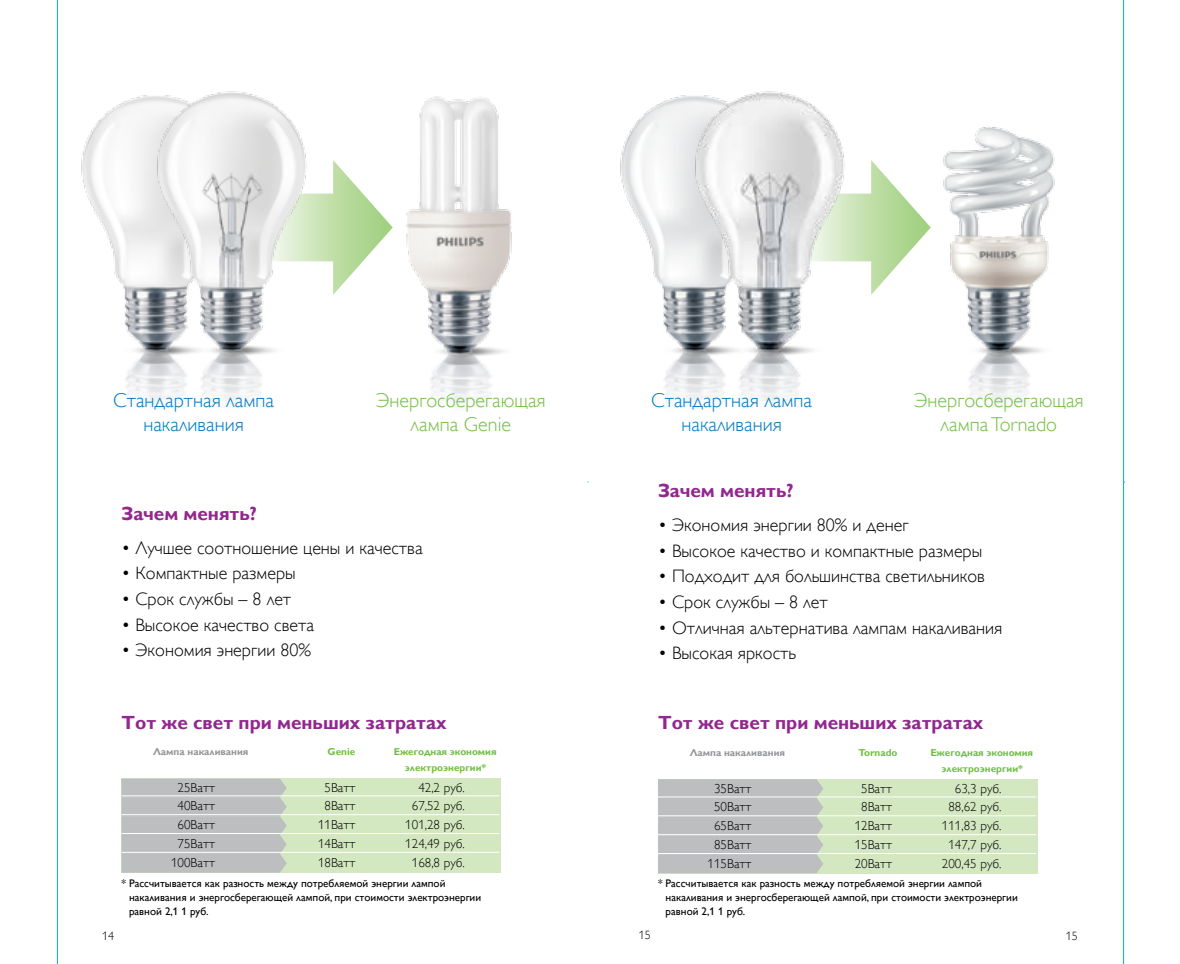
<style>
.page{position:relative;width:1180px;height:964px;background:#fff}
.page>*{position:absolute;margin:0;border:0;box-sizing:border-box;transform-origin:0 0}
.t1{font:20px/24px "Gill Sans Alt One WGL Light";color:#72bf44;text-align:center}
.t2{font:20px/24px "Gill Sans Alt One WGL Light";color:#0079c1;text-align:center}
.t3{font:700 19px "Gill Sans Alt One WGL";color:#92278f}
.t4{font:18px "Gill Sans Alt One WGL Light";color:#000}
.t5{font:13px "Gill Sans Alt One WGL Light";color:#000}
.t6{font:12px "Gill Sans Alt One WGL Light";color:#000}
.t7{font:11px/14px "Gill Sans Alt One WGL";color:#000}
.t8{font:700 10px/16px "Gill Sans Alt One WGL";color:#72bf44;text-align:center}
.t9{font:700 10px "Gill Sans Alt One WGL";color:#939598}
</style>
<div class="page">
<img style="left:81px;top:97px;width:56px;height:302px">
<svg style="left:327px;top:160px;width:65px;height:135px"></svg>
<img style="left:137px;top:91px;width:190px;height:310px">
<img style="left:406px;top:96px;width:106px;height:306px">
<div style="left:121px;top:778px;width:379px;height:95px;background:#d3e8c1"></div>
<svg style="left:121px;top:778px;width:166px;height:95px;background:#bdc0c0"></svg>
<hr style="left:121px;top:795px;width:378px;height:1px;background:#fff">
<hr style="left:121px;top:814px;width:378px;height:1px;background:#fff">
<hr style="left:121px;top:833px;width:378px;height:1px;background:#fff">
<hr style="left:121px;top:852px;width:378px;height:1px;background:#fff">
<img style="left:620px;top:98px;width:54px;height:298px">
<svg style="left:864px;top:160px;width:39px;height:135px"></svg>
<img style="left:674px;top:91px;width:190px;height:310px">
<img style="left:903px;top:127px;width:152px;height:274px">
<div style="left:658px;top:779px;width:379px;height:94px;background:#d3e8c1"></div>
<div style="left:658px;top:779px;width:165px;height:94px;background:#bcbec0"></div>
<hr style="left:658px;top:796px;width:377px;height:1px;background:#fff">
<hr style="left:658px;top:815px;width:377px;height:1px;background:#fff">
<hr style="left:658px;top:834px;width:377px;height:1px;background:#fff">
<hr style="left:658px;top:853px;width:377px;height:1px;background:#fff">
<hr style="left:1122px;top:0;width:1px;height:964px;background:#00aeef">
<hr style="left:57px;top:0;width:1px;height:964px;background:#00aeef">
<p class="t2" style="left:113px;top:389px;width:162px">Стандартная лампа накаливания</p>
<p class="t1" style="left:376px;top:389px;width:171px">Энергосберегающая лампа Genie</p>
<p class="t2" style="left:651px;top:389px;width:162px">Стандартная лампа накаливания</p>
<p class="t1" style="left:913px;top:389px;width:171px">Энергосберегающая лампа Tornado</p>
<p class="t3" style="left:121px;top:500px;width:137px">Зачем менять?</p>
<p class="t4" style="left:121px;top:536px;width:303px">• Лучшее соотношение цены и качества</p>
<p class="t4" style="left:121px;top:561px;width:176px">• Компактные размеры</p>
<p class="t4" style="left:121px;top:587px;width:171px">• Срок службы – 8 лет</p>
<p class="t4" style="left:121px;top:613px;width:194px">• Высокое качество света</p>
<p class="t4" style="left:121px;top:638px;width:191px">• Экономия энергии 80%</p>
<p class="t3" style="left:658px;top:477px;width:137px">Зачем менять?</p>
<p class="t4" style="left:658px;top:513px;width:252px">• Экономия энергии 80% и денег</p>
<p class="t4" style="left:658px;top:539px;width:326px">• Высокое качество и компактные размеры</p>
<p class="t4" style="left:658px;top:564px;width:328px">• Подходит для большинства светильников</p>
<p class="t4" style="left:658px;top:590px;width:171px">• Срок службы – 8 лет</p>
<p class="t4" style="left:658px;top:616px;width:346px">• Отличная альтернатива лампам накаливания</p>
<p class="t4" style="left:658px;top:641px;width:139px">• Высокая яркость</p>
<p class="t3" style="left:121px;top:710px;width:327px">Тот же свет при меньших затратах</p>
<p class="t9" style="left:153px;top:744px;width:97px">Лампа накаливания</p>
<p class="t8" style="left:327px;top:743px;width:29px">Genie</p>
<p class="t8" style="left:393px;top:743px;width:104px">Ежегодная экономия электроэнергии*</p>
<p class="t5" style="left:177px;top:778px;width:39px">25Ватт</p>
<p class="t5" style="left:324px;top:778px;width:32px">5Ватт</p>
<p class="t5" style="left:418px;top:778px;width:48px">42,2 руб.</p>
<p class="t5" style="left:177px;top:797px;width:39px">40Ватт</p>
<p class="t5" style="left:324px;top:797px;width:32px">8Ватт</p>
<p class="t5" style="left:412px;top:797px;width:54px">67,52 руб.</p>
<p class="t5" style="left:177px;top:816px;width:39px">60Ватт</p>
<p class="t5" style="left:318px;top:816px;width:39px">11Ватт</p>
<p class="t5" style="left:405px;top:816px;width:61px">101,28 руб.</p>
<p class="t5" style="left:177px;top:835px;width:39px">75Ватт</p>
<p class="t5" style="left:318px;top:835px;width:39px">14Ватт</p>
<p class="t5" style="left:405px;top:835px;width:61px">124,49 руб.</p>
<p class="t5" style="left:171px;top:854px;width:45px">100Ватт</p>
<p class="t5" style="left:318px;top:854px;width:39px">18Ватт</p>
<p class="t5" style="left:412px;top:854px;width:54px">168,8 руб.</p>
<p class="t3" style="left:658px;top:710px;width:327px">Тот же свет при меньших затратах</p>
<p class="t9" style="left:689px;top:746px;width:97px">Лампа накаливания</p>
<p class="t8" style="left:858px;top:744px;width:40px">Tornado</p>
<p class="t8" style="left:930px;top:744px;width:104px">Ежегодная экономия электроэнергии*</p>
<p class="t5" style="left:714px;top:780px;width:39px">35Ватт</p>
<p class="t5" style="left:861px;top:780px;width:32px">5Ватт</p>
<p class="t5" style="left:954px;top:780px;width:48px">63,3 руб.</p>
<p class="t5" style="left:714px;top:798px;width:39px">50Ватт</p>
<p class="t5" style="left:861px;top:798px;width:32px">8Ватт</p>
<p class="t5" style="left:948px;top:798px;width:54px">88,62 руб.</p>
<p class="t5" style="left:714px;top:817px;width:39px">65Ватт</p>
<p class="t5" style="left:854px;top:817px;width:39px">12Ватт</p>
<p class="t5" style="left:941px;top:817px;width:61px">111,83 руб.</p>
<p class="t5" style="left:714px;top:836px;width:39px">85Ватт</p>
<p class="t5" style="left:854px;top:836px;width:39px">15Ватт</p>
<p class="t5" style="left:948px;top:836px;width:54px">147,7 руб.</p>
<p class="t5" style="left:707px;top:855px;width:45px">115Ватт</p>
<p class="t5" style="left:854px;top:855px;width:39px">20Ватт</p>
<p class="t5" style="left:941px;top:855px;width:61px">200,45 руб.</p>
<p class="t7" style="left:129px;top:876px;width:353px;text-indent:-8px">* Рассчитывается как разность между потребляемой энергии лампой накаливания и энергосберегающей лампой, при стоимости электроэнергии равной 2,1 1 руб.</p>
<p class="t7" style="left:665px;top:876px;width:353px;text-indent:-8px">* Рассчитывается как разность между потребляемой энергии лампой накаливания и энергосберегающей лампой, при стоимости электроэнергии равной 2,1 1 руб.</p>
<p class="t6" style="left:638px;top:927px;width:13px">15</p>
<p class="t6" style="left:102px;top:928px;width:13px">14</p>
<p class="t6" style="left:1065px;top:928px;width:13px">15</p>
</div>
